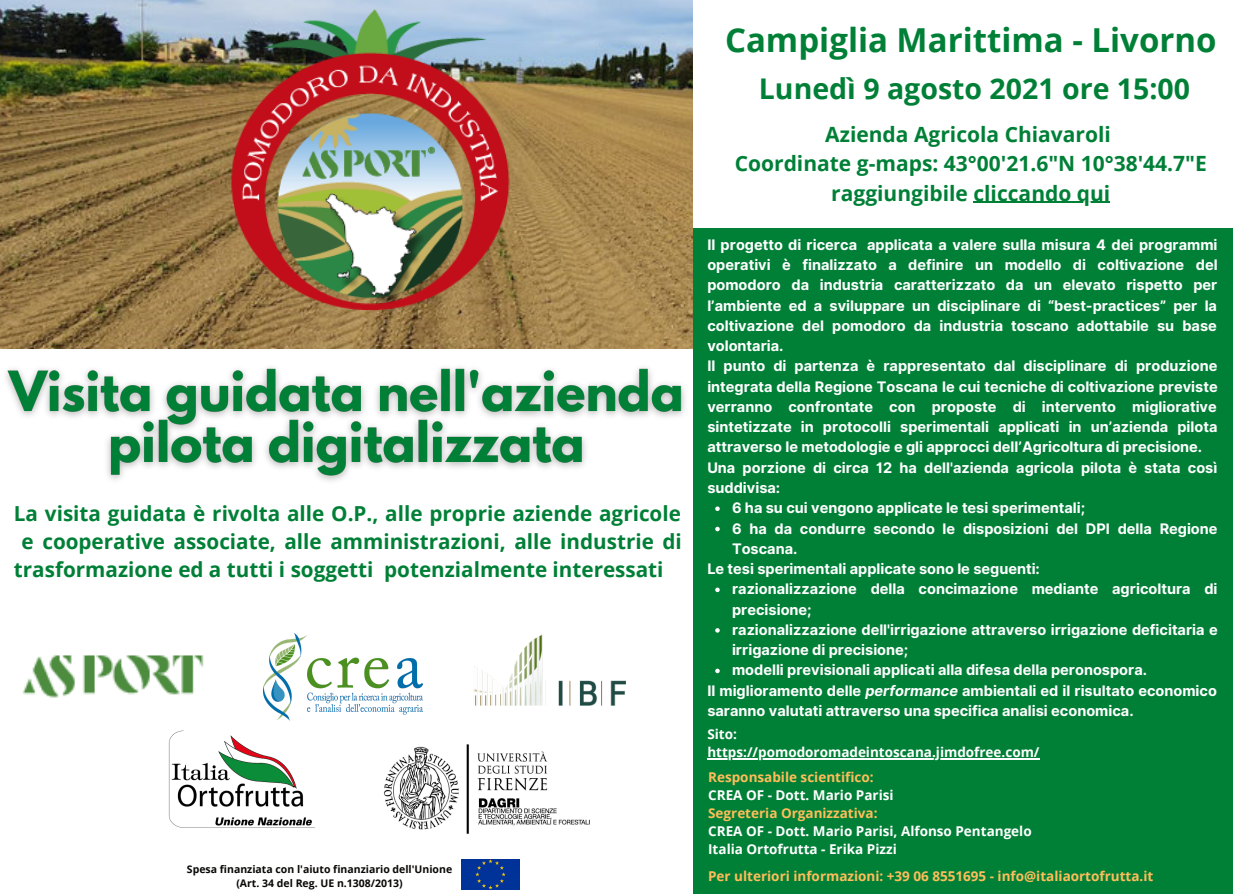
<style>
.page{position:relative;width:1233px;height:894px;background:#fff}
.page>*{position:absolute;margin:0;border:0;box-sizing:border-box;transform-origin:0 0}
.t1{font:700 33px "Open Sans";color:#008037}
.t2{font:700 28.5px "Open Sans";color:#008037}
.t3{font:700 21px "Open Sans";color:#008037}
.t4{font:700 20.7px "Open Sans";color:#008037}
.t5{font:700 14.55px/20.2px "Inter";color:#fff}
.t6{font:700 13.5px "Open Sans";color:#fff}
.t7{font:700 13.5px "Open Sans";color:#ffbd59}
.t8{font:700 10.5px "Open Sans";color:#090806}
.s1{font-style:italic}
</style>
<div class="page">
<img style="left:0;top:0;width:694px;height:349px">
<div style="left:694px;top:0;width:539px;height:893px;background:#008037"></div>
<div style="left:694px;top:0;width:539px;height:228px;background:#fff"></div>
<img style="left:6px;top:355px;width:688px;height:138px">
<img style="left:462px;top:859px;width:57px;height:30px">
<img style="left:167px;top:0;width:407px;height:386px">
<img style="left:168px;top:719px;width:147px;height:109px">
<img style="left:263px;top:633px;width:159px;height:86px">
<img style="left:383px;top:744px;width:207px;height:90px">
<img style="left:474px;top:634px;width:152px;height:72px">
<img style="left:23px;top:655px;width:181px;height:43px">
<hr style="left:973px;top:202px;width:137px;height:1px;background:#008037">
<svg style="left:715px;top:506px;width:5px;height:5px"></svg>
<svg style="left:715px;top:526px;width:5px;height:5px"></svg>
<svg style="left:715px;top:587px;width:5px;height:5px"></svg>
<svg style="left:715px;top:628px;width:5px;height:4px"></svg>
<svg style="left:715px;top:668px;width:5px;height:5px"></svg>
<hr style="left:707px;top:758px;width:333px;height:1px;background:#fff">
<p class="t4" style="left:14px;top:498px;width:668px">La visita guidata è rivolta alle O.P., alle proprie aziende agricole</p>
<p class="t4" style="left:22px;top:526px;width:662px">e cooperative associate, alle amministrazioni, alle industrie di</p>
<p class="t4" style="left:14px;top:554px;width:651px">trasformazione ed a tutti i soggetti potenzialmente interessati</p>
<p class="t8" style="left:187px;top:861px;width:267px">Spesa finanziata con l'aiuto finanziario dell'Unione</p>
<p class="t8" style="left:236px;top:875px;width:168px">(Art. 34 del Reg. UE n.1308/2013)</p>
<p class="t1" style="left:725px;top:16px;width:493px">Campiglia Marittima - Livorno</p>
<p class="t2" style="left:759px;top:68px;width:433px">Lunedì 9 agosto 2021 ore 15:00</p>
<p class="t3" style="left:825px;top:120px;width:287px">Azienda Agricola Chiavaroli</p>
<p class="t3" style="left:735px;top:149px;width:474px">Coordinate g-maps: 43°00'21.6"N 10°38'44.7"E</p>
<p class="t3" style="left:831px;top:178px;width:281px">raggiungibile cliccando qui</p>
<p class="t5" style="left:707px;top:234px;width:512px;text-align:justify">Il progetto di ricerca applicata a valere sulla misura 4 dei programmi operativi è finalizzato a definire un modello di coltivazione del pomodoro da industria caratterizzato da un elevato rispetto per l’ambiente ed a sviluppare un disciplinare di “best-practices” per la coltivazione del pomodoro da industria toscano adottabile su base volontaria.</p>
<p class="t5" style="left:707px;top:356px;width:512px;text-align:justify">Il punto di partenza è rappresentato dal disciplinare di produzione integrata della Regione Toscana le cui tecniche di coltivazione previste verranno confrontate con proposte di intervento migliorative sintetizzate in protocolli sperimentali applicati in un’azienda pilota attraverso le metodologie e gli approcci dell’Agricoltura di precisione.</p>
<p class="t5" style="left:707px;top:457px;width:511px">Una porzione di circa 12 ha dell'azienda agricola pilota è stata così suddivisa:</p>
<p class="t5" style="left:732px;top:497px;width:355px">6 ha su cui vengono applicate le tesi sperimentali;</p>
<p class="t5" style="left:732px;top:518px;width:487px">6 ha da condurre secondo le disposizioni del DPI della Regione<br>Toscana.</p>
<p class="t5" style="left:732px;top:578px;width:487px">razionalizzazione della concimazione mediante agricoltura di precisione;</p>
<p class="t5" style="left:732px;top:619px;width:487px">razionalizzazione dell'irrigazione attraverso irrigazione deficitaria e irrigazione di precisione;</p>
<p class="t5" style="left:732px;top:659px;width:417px">modelli previsionali applicati alla difesa della peronospora.</p>
<p class="t5" style="left:707px;top:558px;width:334px">Le tesi sperimentali applicate sono le seguenti:</p>
<p class="t5" style="left:707px;top:680px;width:511px">Il miglioramento delle <span class="s1">performance</span> ambientali ed il risultato economico saranno valutati attraverso una specifica analisi economica.</p>
<p class="t6" style="left:707px;top:724px;width:31px">Sito:</p>
<p class="t6" style="left:707px;top:742px;width:334px">https://pomodoromadeintoscana.jimdofree.com/</p>
<p class="t7" style="left:708px;top:767px;width:167px">Responsabile scientifico:</p>
<p class="t6" style="left:708px;top:785px;width:187px">CREA OF - Dott. Mario Parisi</p>
<p class="t7" style="left:708px;top:803px;width:171px">Segreteria Organizzativa:</p>
<p class="t6" style="left:708px;top:821px;width:325px">CREA OF - Dott. Mario Parisi, Alfonso Pentangelo</p>
<p class="t6" style="left:708px;top:839px;width:190px">Italia Ortofrutta - Erika Pizzi</p>
<p class="t7" style="left:708px;top:866px;width:447px">Per ulteriori informazioni: +39 06 8551695 - info@italiaortofrutta.it</p>
</div>
